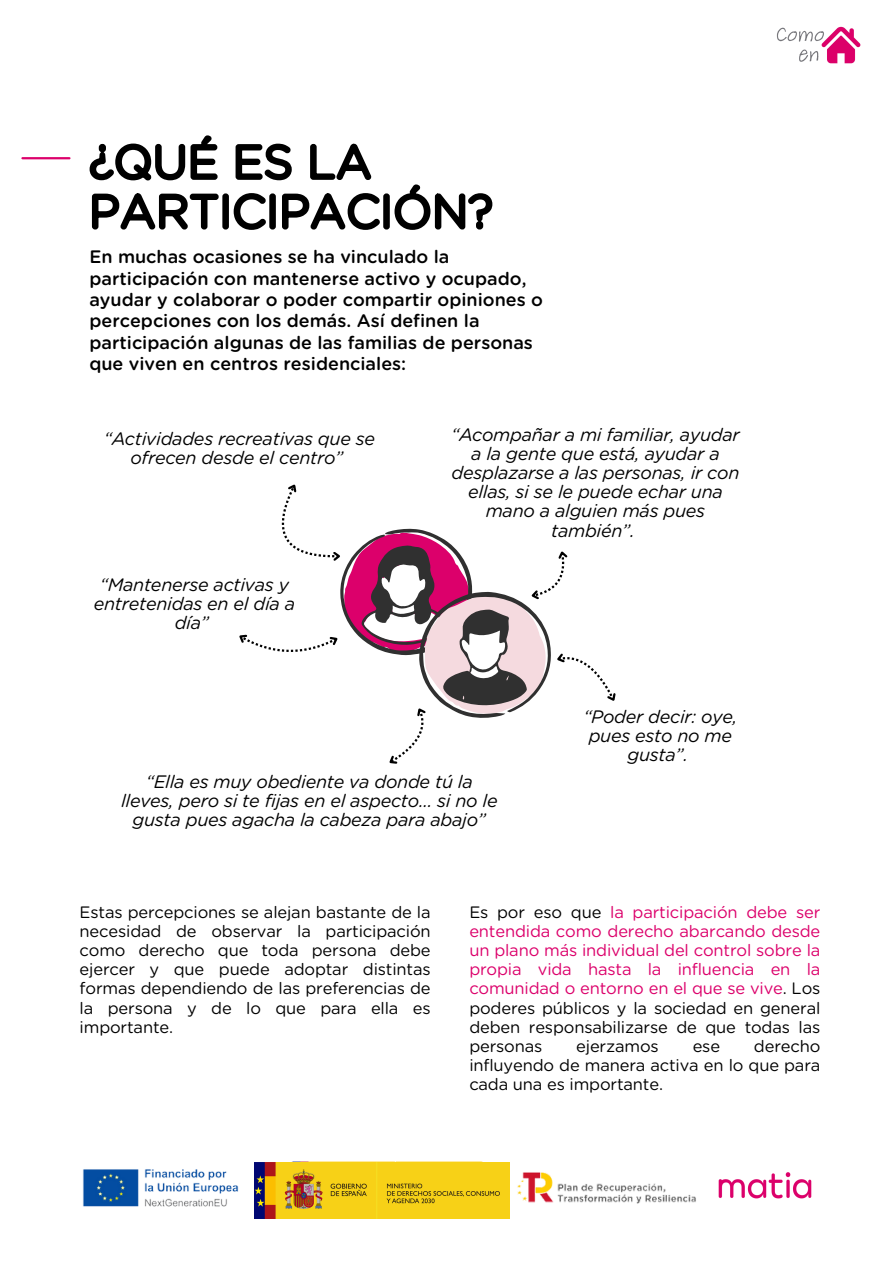
<style>
.page{position:relative;width:894px;height:1264px;background:#fff}
.page>*{position:absolute;margin:0;border:0;box-sizing:border-box;transform-origin:0 0}
.t1{font:italic 18px/19.2px "Gotham Rounded";letter-spacing:-.015em;color:#000;text-align:center}
.t2{font:500 18px/21.3px "Gotham Rounded";color:#000}
.t3{font:16.5px/19.2px "Gotham Rounded";letter-spacing:-.01em;color:#000;text-align:justify}
.t4{font:16.5px/19.2px "Gotham Rounded";letter-spacing:-.01em;color:#dc006b;text-align:justify}
.s1{color:#000}
</style>
<div class="page">
<img style="left:776px;top:26px;width:85px;height:38px">
<img style="left:83px;top:1169px;width:156px;height:38px">
<img style="left:280px;top:1161px;width:213px;height:58px">
<img style="left:517px;top:1172px;width:179px;height:32px">
<img style="left:255px;top:1162px;width:254px;height:56px">
<img style="left:718px;top:1172px;width:94px;height:27px">
<hr style="left:22px;top:157px;width:47px;height:2px;background:#dc006b">
<svg style="left:239px;top:484px;width:377px;height:280px"></svg>
<svg style="left:89px;top:135px;width:404px;height:95px"></svg>
<p class="t2" style="left:89px;top:247px;width:455px">En muchas ocasiones se ha vinculado la participación con mantenerse activo y ocupado, ayudar y colaborar o poder compartir opiniones o percepciones con los demás. Así definen la participación algunas de las familias de personas que viven en centros residenciales:</p>
<p class="t1" style="left:104px;top:430px;width:273px">“Actividades recreativas que se ofrecen desde el centro”</p>
<h1 class="t1" style="left:94px;top:576px;width:203px">“Mantenerse activas y entretenidas en el día a día”</h1>
<p class="t1" style="left:451px;top:426px;width:290px">“Acompañar a mi familiar, ayudar a la gente que está, ayudar a desplazarse a las personas, ir con ellas, si se le puede echar una mano a alguien más pues también”.</p>
<p class="t1" style="left:583px;top:708px;width:155px">“Poder decir: oye, pues esto no me gusta”.</p>
<p class="t1" style="left:121px;top:772px;width:378px">“Ella es muy obediente va donde tú la lleves, pero si te fijas en el aspecto… si no le gusta pues agacha la cabeza para abajo”</p>
<p class="t3" style="left:80px;top:903px;width:352px">Estas percepciones se alejan bastante de la necesidad de observar la participación como derecho que toda persona debe ejercer y que puede adoptar distintas formas dependiendo de las preferencias de la persona y de lo que para ella es importante.</p>
<p class="t4" style="left:469px;top:903px;width:352px"><span class="s1">Es por eso que</span> la participación debe ser entendida como derecho abarcando desde un plano más individual del control sobre la propia vida hasta la influencia en la comunidad o entorno en el que se vive<span class="s1">. Los poderes públicos y la sociedad en general deben responsabilizarse de que todas las personas</span></p>
<p class="t3" style="left:469px;top:1037px;width:352px;text-indent:284px">derecho influyendo de manera activa en lo que para cada una es importante.</p>
<p class="t3" style="left:576px;top:1037px;width:84px">ejerzamos</p>
<p class="t3" style="left:692px;top:1037px;width:29px">ese</p>
</div>
